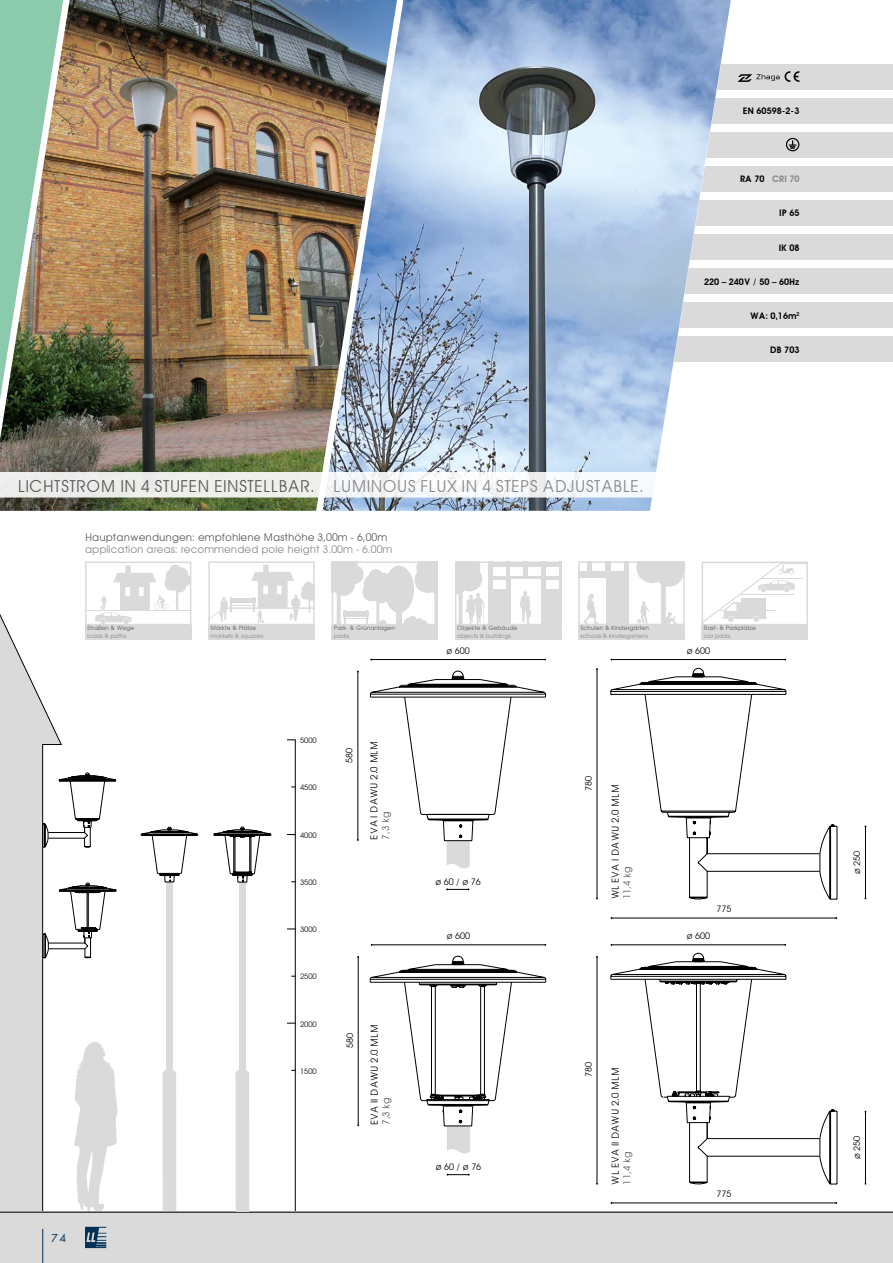
<style>
.page{position:relative;width:893px;height:1263px;background:#fff}
.page>*{position:absolute;margin:0;border:0;box-sizing:border-box;transform-origin:0 0}
.t1{font:16.5px "Avant Garde";color:#575756}
.t2{font:12px "Futura PT";color:#003056}
.t3{font:10.5px "Avant Garde";color:#878787}
.t4{font:10.5px "Avant Garde";color:#575756}
.t5{font:9.75px "Avant Garde";color:#000}
.t6{font:9.75px "Avant Garde";color:#575756}
.t7{font:9px "Avant Garde";color:#000}
.t8{font:600 9px "Avant Garde";color:#000}
.t9{font:600 9px "Avant Garde";color:#878787}
.t10{font:7.5px "Avant Garde";color:#000}
.t11{font:6px "Avant Garde";color:#575756}
.t12{font:6px "Avant Garde";letter-spacing:-.01em;color:#878787}
.s1{color:#000}
.s2{color:#878787}
</style>
<div class="page">
<div style="left:604px;top:64px;width:289px;height:25px;background:#dadada"></div>
<div style="left:604px;top:98px;width:289px;height:25px;background:#dadada"></div>
<div style="left:604px;top:132px;width:289px;height:25px;background:#dadada"></div>
<div style="left:604px;top:166px;width:289px;height:25px;background:#dadada"></div>
<div style="left:604px;top:200px;width:289px;height:25px;background:#dadada"></div>
<div style="left:604px;top:234px;width:289px;height:25px;background:#dadada"></div>
<div style="left:604px;top:268px;width:289px;height:25px;background:#dadada"></div>
<div style="left:604px;top:302px;width:289px;height:25px;background:#dadada"></div>
<div style="left:604px;top:336px;width:289px;height:25px;background:#dadada"></div>
<svg style="left:786px;top:137px;width:14px;height:15px"></svg>
<svg style="left:737px;top:71px;width:62px;height:11px"></svg>
<img style="left:0;top:0;width:322px;height:511px">
<img style="left:322px;top:0;width:409px;height:511px">
<hr style="left:295px;top:740px;width:1px;height:472px;background:#000">
<hr style="left:865px;top:826px;width:1px;height:72px;background:#000">
<hr style="left:865px;top:1112px;width:1px;height:72px;background:#000">
<hr style="left:372px;top:944px;width:173px;height:1px;background:#000">
<hr style="left:611px;top:944px;width:174px;height:1px;background:#000">
<hr style="left:611px;top:1203px;width:225px;height:1px;background:#000">
<hr style="left:611px;top:918px;width:225px;height:1px;background:#000">
<hr style="left:358px;top:957px;width:1px;height:168px;background:#000">
<hr style="left:597px;top:957px;width:1px;height:227px;background:#000">
<hr style="left:597px;top:669px;width:1px;height:229px;background:#000">
<svg style="left:447px;top:1174px;width:23px;height:1px"></svg>
<hr style="left:358px;top:671px;width:1px;height:169px;background:#000">
<svg style="left:446px;top:888px;width:23px;height:2px"></svg>
<svg style="left:370px;top:671px;width:176px;height:197px"></svg>
<div style="left:0;top:1212px;width:893px;height:51px;background:#dadada"></div>
<hr style="left:0;top:1212px;width:893px;height:1px;background:#000">
<hr style="left:611px;top:659px;width:174px;height:1px;background:#000">
<hr style="left:371px;top:659px;width:174px;height:1px;background:#000">
<svg style="left:370px;top:956px;width:176px;height:198px"></svg>
<svg style="left:236px;top:1070px;width:13px;height:142px"></svg>
<div style="left:239px;top:882px;width:7px;height:329px;background:#dadada"></div>
<svg style="left:213px;top:826px;width:58px;height:56px"></svg>
<svg style="left:820px;top:1109px;width:17px;height:75px"></svg>
<svg style="left:610px;top:953px;width:176px;height:231px"></svg>
<svg style="left:820px;top:824px;width:17px;height:75px"></svg>
<svg style="left:610px;top:668px;width:210px;height:231px"></svg>
<svg style="left:0;top:472px;width:656px;height:25px"></svg>
<svg style="left:0;top:565px;width:198px;height:648px"></svg>
<hr style="left:85px;top:610px;width:106px;height:1px;background:#dadada">
<div style="left:85px;top:561px;width:106px;height:64px;border:2px solid #dadada"></div>
<div style="left:85px;top:625px;width:106px;height:15px;background:#dadada"></div>
<div style="left:397px;top:606px;width:5px;height:19px;background:#dadada"></div>
<div style="left:384px;top:566px;width:30px;height:47px;background:#dadada;border-radius:50%"></div>
<svg style="left:335px;top:564px;width:60px;height:58px"></svg>
<svg style="left:402px;top:564px;width:33px;height:58px"></svg>
<div style="left:332px;top:561px;width:106px;height:64px;border:2px solid #dadada"></div>
<div style="left:332px;top:625px;width:106px;height:15px;background:#dadada"></div>
<svg style="left:458px;top:564px;width:26px;height:58px"></svg>
<div style="left:488px;top:561px;width:73px;height:63px;background:#dadada"></div>
<div style="left:493px;top:567px;width:12px;height:8px;background:#fff"></div>
<div style="left:493px;top:580px;width:12px;height:8px;background:#fff"></div>
<div style="left:511px;top:567px;width:12px;height:8px;background:#fff"></div>
<div style="left:528px;top:567px;width:13px;height:8px;background:#fff"></div>
<div style="left:546px;top:567px;width:12px;height:8px;background:#fff"></div>
<div style="left:546px;top:580px;width:12px;height:8px;background:#fff"></div>
<div style="left:511px;top:580px;width:30px;height:44px;background:#fff"></div>
<svg style="left:520px;top:591px;width:11px;height:31px"></svg>
<div style="left:455px;top:561px;width:106px;height:64px;border:2px solid #dadada"></div>
<div style="left:455px;top:625px;width:106px;height:15px;background:#dadada"></div>
<div style="left:578px;top:561px;width:51px;height:63px;background:#dadada"></div>
<div style="left:611px;top:561px;width:13px;height:10px;background:#fff"></div>
<div style="left:592px;top:561px;width:13px;height:10px;background:#fff"></div>
<div style="left:578px;top:561px;width:9px;height:10px;background:#fff"></div>
<div style="left:578px;top:578px;width:27px;height:46px;background:#fff"></div>
<svg style="left:583px;top:594px;width:14px;height:28px"></svg>
<svg style="left:636px;top:564px;width:46px;height:58px"></svg>
<div style="left:578px;top:561px;width:107px;height:64px;border:2px solid #dadada"></div>
<div style="left:578px;top:625px;width:107px;height:15px;background:#dadada"></div>
<svg style="left:211px;top:565px;width:101px;height:57px"></svg>
<div style="left:208px;top:561px;width:107px;height:64px;border:2px solid #dadada"></div>
<div style="left:208px;top:625px;width:107px;height:15px;background:#dadada"></div>
<svg style="left:701px;top:562px;width:102px;height:62px"></svg>
<div style="left:702px;top:562px;width:106px;height:63px;border:2px solid #dadada"></div>
<div style="left:702px;top:625px;width:106px;height:15px;background:#dadada"></div>
<hr style="left:42px;top:1229px;width:1px;height:34px;background:#003056">
<svg style="left:85px;top:1227px;width:21px;height:21px"></svg>
<h3 class="t8" style="left:743px;top:106px;width:58px">EN 60598-2-3</h3>
<h3 class="t9" style="left:740px;top:174px;width:61px"><span class="s1">RA 70</span> CRI 70</h3>
<h3 class="t8" style="left:779px;top:208px;width:22px">IP 65</h3>
<h3 class="t8" style="left:779px;top:242px;width:22px">IK 08</h3>
<h3 class="t8" style="left:704px;top:276px;width:97px">220 – 240V / 50 – 60Hz</h3>
<h3 class="t8" style="left:751px;top:310px;width:50px">WA: 0,16m<sup>2</sup></h3>
<h3 class="t8" style="left:770px;top:344px;width:31px">DB 703</h3>
<h1 class="t1" style="left:18px;top:476px;width:627px">LICHTSTROM IN 4 STUFEN EINSTELLBAR. <span class="s2">LUMINOUS FLUX IN 4 STEPS ADJUSTABLE.</span></h1>
<h3 class="t4" style="left:85px;top:530px;width:304px">Hauptanwendungen: empfohlene Masthöhe 3,00m - 6,00m</h3>
<h3 class="t3" style="left:85px;top:543px;width:309px">application areas: recommended pole height 3.00m - 6.00m</h3>
<p class="t11" style="left:87px;top:625px;width:49px">Straßen &amp; Wege</p>
<p class="t12" style="left:87px;top:632px;width:40px">roads &amp; paths</p>
<p class="t11" style="left:210px;top:625px;width:47px">Märkte &amp; Plätze</p>
<p class="t12" style="left:210px;top:632px;width:54px">markets &amp; squares</p>
<p class="t11" style="left:334px;top:625px;width:63px">Park- &amp; Grünanlagen</p>
<p class="t12" style="left:334px;top:632px;width:17px">parks</p>
<p class="t10" style="left:300px;top:736px;width:18px">5000</p>
<p class="t10" style="left:300px;top:783px;width:18px">4500</p>
<p class="t10" style="left:300px;top:830px;width:18px">4000</p>
<p class="t10" style="left:300px;top:877px;width:18px">3500</p>
<p class="t10" style="left:300px;top:925px;width:18px">3000</p>
<p class="t10" style="left:300px;top:972px;width:18px">2500</p>
<p class="t10" style="left:300px;top:1019px;width:18px">2000</p>
<p class="t10" style="left:300px;top:1066px;width:18px">1500</p>
<h3 class="t7" style="left:344px;top:763px;width:16px;rotate:-90deg">580</h3>
<h3 class="t5" style="left:368px;top:839px;width:100px;rotate:-90deg">EVA I DAWU 2.0 MLM</h3>
<h3 class="t6" style="left:380px;top:839px;width:29px;rotate:-90deg">7,3 kg</h3>
<h3 class="t7" style="left:344px;top:1048px;width:16px;rotate:-90deg">580</h3>
<h3 class="t5" style="left:368px;top:1125px;width:102px;rotate:-90deg">EVA II DAWU 2.0 MLM</h3>
<h3 class="t6" style="left:380px;top:1125px;width:29px;rotate:-90deg">7,3 kg</h3>
<h2 class="t2" style="left:51px;top:1230px;width:16px">74</h2>
<p class="t11" style="left:457px;top:625px;width:62px">Objekte &amp; Gebäude</p>
<p class="t12" style="left:457px;top:632px;width:55px">objects &amp; buildings</p>
<p class="t11" style="left:580px;top:624px;width:70px">Schulen &amp; Kindergärten</p>
<p class="t12" style="left:580px;top:632px;width:69px">schools &amp; kindergartens</p>
<p class="t11" style="left:704px;top:625px;width:54px">Rast- &amp; Parkplätze</p>
<p class="t12" style="left:704px;top:632px;width:28px">car parks</p>
<h3 class="t7" style="left:446px;top:645px;width:25px">ø 600</h3>
<h3 class="t7" style="left:687px;top:645px;width:25px">ø 600</h3>
<h3 class="t7" style="left:435px;top:876px;width:47px">ø 60 / ø 76</h3>
<h3 class="t7" style="left:583px;top:791px;width:16px;rotate:-90deg">780</h3>
<h3 class="t5" style="left:609px;top:899px;width:117px;rotate:-90deg">WL EVA I DAWU 2.0 MLM</h3>
<h3 class="t6" style="left:621px;top:899px;width:35px;rotate:-90deg">11,4 kg</h3>
<h3 class="t7" style="left:716px;top:904px;width:16px">775</h3>
<h3 class="t7" style="left:447px;top:930px;width:25px">ø 600</h3>
<h3 class="t7" style="left:687px;top:930px;width:25px">ø 600</h3>
<h3 class="t7" style="left:436px;top:1161px;width:47px">ø 60 / ø 76</h3>
<h3 class="t7" style="left:583px;top:1077px;width:16px;rotate:-90deg">780</h3>
<h3 class="t5" style="left:609px;top:1184px;width:119px;rotate:-90deg">WL EVA II DAWU 2.0 MLM</h3>
<h3 class="t6" style="left:621px;top:1184px;width:35px;rotate:-90deg">11,4 kg</h3>
<h3 class="t7" style="left:716px;top:1188px;width:16px">775</h3>
<h3 class="t7" style="left:852px;top:874px;width:25px;rotate:-90deg">ø 250</h3>
<h3 class="t7" style="left:852px;top:1159px;width:25px;rotate:-90deg">ø 250</h3>
</div>
